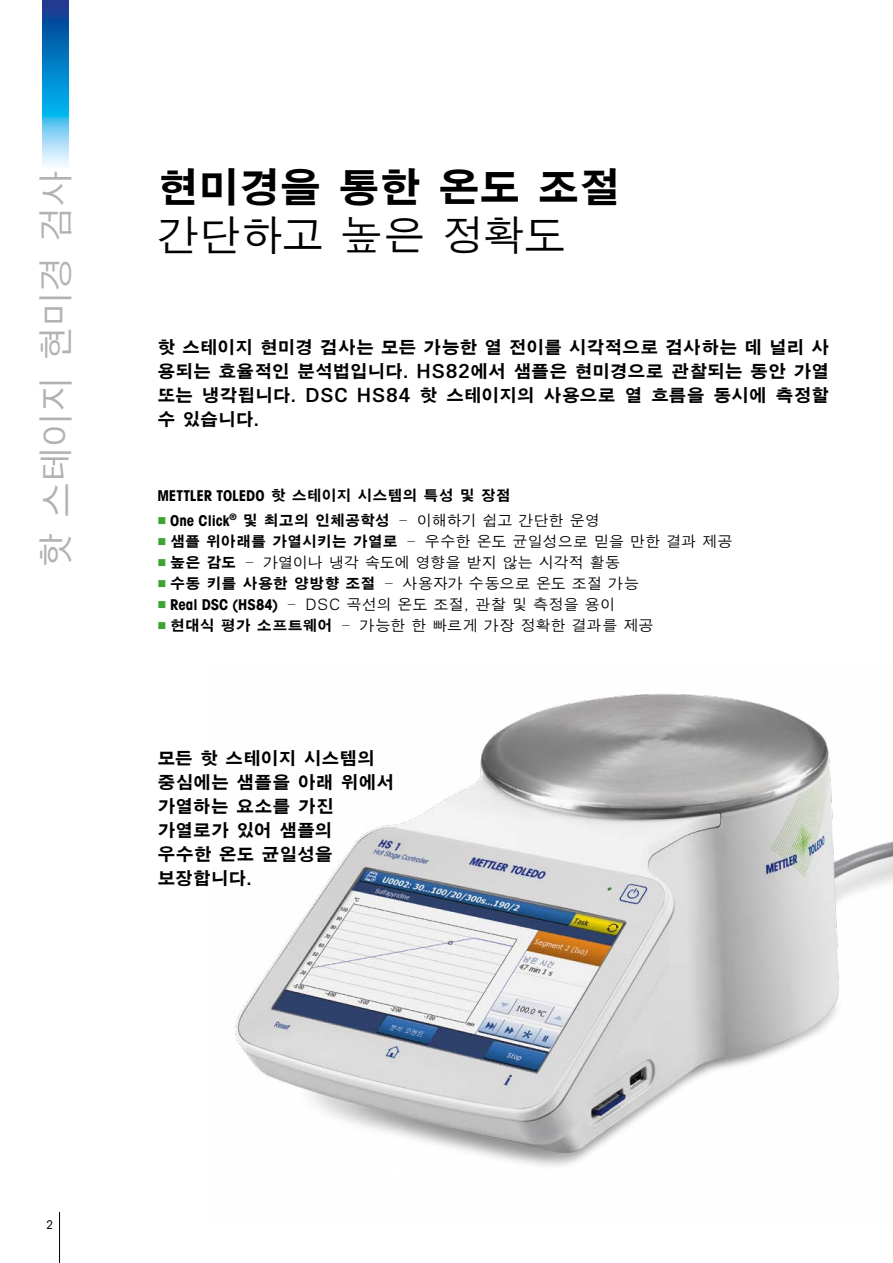
<style>
.page{position:relative;width:893px;height:1263px;background:#fff}
.page>*{position:absolute;margin:0;border:0;box-sizing:border-box;transform-origin:0 0}
.t1{font:700 42px "SM Gothic Std";letter-spacing:-.025em;color:#000}
.t2{font:500 42px "SM Gothic Std";letter-spacing:-.01em;color:#000}
.t3{font:500 36px "SM Gothic Std";letter-spacing:-.025em;color:#b1b2b3}
.t4{font:700 18px/24px "SM Gothic Std";letter-spacing:-.01em;color:#000;text-align:justify}
.t5{font:500 15px "SM Gothic Std";letter-spacing:.005em;color:#000}
.t6{font:700 15px "SM Gothic Std";color:#000}
.t7{font:condensed 12px "Avant Garde Com";color:#000}
.s1{font-family:"Avant Garde Com";font-stretch:condensed}
.s2{color:#3ca432}
.s3{font-family:"Avant Garde Com";font-weight:700;font-stretch:condensed}
.s4{font-weight:700}
</style>
<div class="page">
<img style="left:43px;top:0;width:25px;height:166px">
<hr style="left:59px;top:1212px;width:1px;height:51px;background:#000">
<img style="left:235px;top:693px;width:658px;height:473px">
<h2 class="t3" style="left:37px;top:568px;width:400px;rotate:-90deg">핫 스테이지 현미경 검사</h2>
<h1 class="t1" style="left:157px;top:166px;width:465px">현미경을 통한 온도 조절</h1>
<h1 class="t2" style="left:157px;top:214px;width:410px">간단하고 높은 정확도</h1>
<p class="t4" style="left:157px;top:337px;width:673px">핫 스테이지 현미경 검사는 모든 가능한 열 전이를 시각적으로 검사하는 데 널리 사 용되는 효율적인 분석법입니다. HS82에서 샘플은 현미경으로 관찰되는 동안 가열 또는 냉각됩니다. DSC HS84 핫 스테이지의 사용으로 열 흐름을 동시에 측정할 수 있습니다.</p>
<p class="t6" style="left:157px;top:488px;width:355px"><span class="s1">METTLER TOLEDO</span> 핫 스테이지 시스템의 특성 및 장점</p>
<p class="t5" style="left:157px;top:513px;width:444px"><span class="s2">■</span> <span class="s3">One Click</span><sup>®</sup> <span class="s4">및 최고의 인체공학성</span> – 이해하기 쉽고 간단한 운영</p>
<p class="t5" style="left:157px;top:534px;width:577px"><span class="s2">■</span> <span class="s4">샘플 위아래를 가열시키는 가열로</span> – 우수한 온도 균일성으로 믿을 만한 결과 제공</p>
<p class="t5" style="left:157px;top:555px;width:464px"><span class="s2">■</span> <span class="s4">높은 감도</span> – 가열이나 냉각 속도에 영향을 받지 않는 시각적 활동</p>
<p class="t5" style="left:157px;top:576px;width:483px"><span class="s2">■</span> <span class="s4">수동 키를 사용한 양방향 조절</span> – 사용자가 수동으로 온도 조절 가능</p>
<p class="t5" style="left:157px;top:597px;width:459px"><span class="s2">■</span> <span class="s3">Real DSC (HS84)</span> – DSC 곡선의 온도 조절, 관찰 및 측정을 용이</p>
<p class="t5" style="left:157px;top:618px;width:498px"><span class="s2">■</span> <span class="s4">현대식 평가 소프트웨어</span> – 가능한 한 빠르게 가장 정확한 결과를 제공</p>
<p class="t4" style="left:157px;top:748px;width:239px;text-align:left">모든 핫 스테이지 시스템의 중심에는 샘플을 아래 위에서 가열하는 요소를 가진 가열로가 있어 샘플의<br>우수한 온도 균일성을 보장합니다.</p>
<p class="t7" style="left:47px;top:1217px;width:8px">2</p>
</div>
